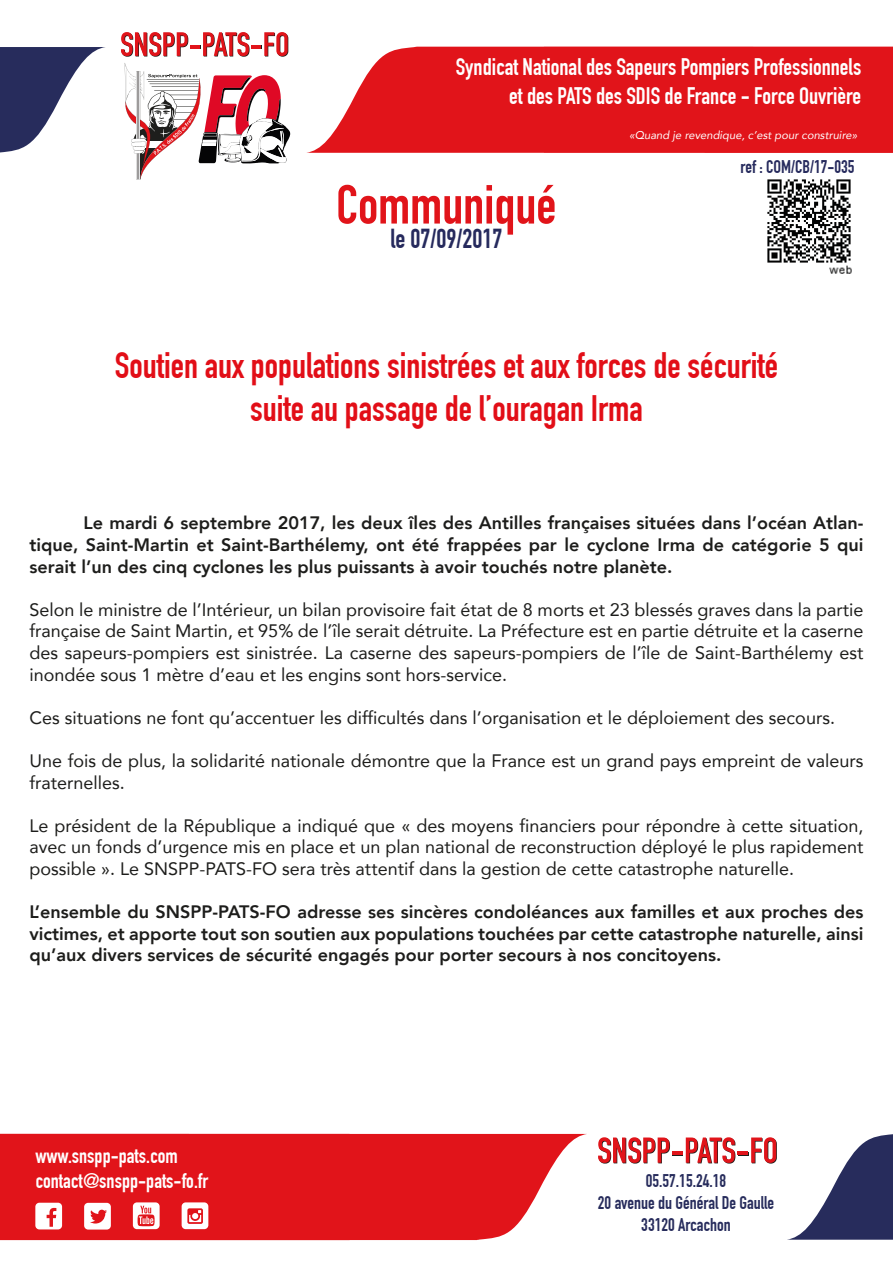
<style>
.page{position:relative;width:893px;height:1263px;background:#fff}
.page>*{position:absolute;margin:0;border:0;box-sizing:border-box;transform-origin:0 0}
.t1{font:700 36px/43.2px "DIN Condensed";color:#e20e17;text-align:center}
.t2{font:700 26.85px "DIN Condensed";color:#262a5d}
.t3{font:700 23.4px/28px "DIN Condensed";color:#fff;text-align:right}
.t4{font:700 20.85px/24.9px "DIN Condensed";color:#fff}
.t5{font:18px/21.6px "Avenir";color:#1d1d1b;text-align:justify}
.t6{font:800 18px/21.6px "Avenir";color:#1d1d1b;text-align:justify}
.t7{font:700 18px/21.6px "DIN Condensed";color:#272c5c;text-align:center}
.t8{font:700 18px "DIN Condensed";color:#262a5d}
.t9{font:italic 11.25px "Avenir";color:#fff}
</style>
<div class="page">
<img style="left:767px;top:179px;width:85px;height:95px">
<svg style="left:338px;top:185px;width:217px;height:50px"></svg>
<hr style="left:136px;top:71px;width:4px;height:109px;background:#d2d2d1">
<svg style="left:121px;top:32px;width:167px;height:25px"></svg>
<svg style="left:125px;top:63px;width:165px;height:116px"></svg>
<svg style="left:306px;top:47px;width:587px;height:106px;background:#e3272c"></svg>
<svg style="left:0;top:47px;width:105px;height:106px"></svg>
<svg style="left:598px;top:1137px;width:179px;height:26px"></svg>
<svg style="left:0;top:1134px;width:587px;height:106px;background:#e3272d"></svg>
<svg style="left:787px;top:1134px;width:106px;height:106px"></svg>
<div style="left:35px;top:1203px;width:27px;height:26px;background:#fff;border-radius:4px"></div>
<div style="left:133px;top:1202px;width:27px;height:27px;background:#fff;border-radius:4px"></div>
<div style="left:84px;top:1203px;width:27px;height:26px;background:#fff;border-radius:4px"></div>
<div style="left:182px;top:1202px;width:26px;height:27px;background:#fff;border-radius:4px"></div>
<svg style="left:47px;top:1208px;width:9px;height:19px"></svg>
<svg style="left:138px;top:1206px;width:17px;height:20px"></svg>
<svg style="left:90px;top:1210px;width:17px;height:13px"></svg>
<svg style="left:187px;top:1208px;width:16px;height:16px"></svg>
<p class="t3" style="left:456px;top:53px;width:407px">Syndicat National des Sapeurs Pompiers Professionnels et des PATS des SDIS de France - Force Ouvrière</p>
<p class="t9" style="left:629px;top:129px;width:230px">«Quand je revendique, c’est pour construire»</p>
<h2 class="t2" style="left:391px;top:223px;width:113px">le 07/09/2017</h2>
<p class="t8" style="left:740px;top:156px;width:116px">ref : COM/CB/17-035</p>
<h1 class="t1" style="left:115px;top:344px;width:665px">Soutien aux populations sinistrées et aux forces de sécurité suite au passage de l’ouragan Irma</h1>
<p class="t6" style="left:29px;top:512px;width:836px;text-indent:54px">Le mardi 6 septembre 2017, les deux îles des Antilles françaises situées dans l’océan Atlan&shy;tique, Saint-Martin et Saint-Barthélemy, ont été frappées par le cyclone Irma de catégorie 5 qui serait l’un des cinq cyclones les plus puissants à avoir touchés notre planète.</p>
<p class="t5" style="left:29px;top:598px;width:836px">Selon le ministre de l’Intérieur, un bilan provisoire fait état de 8 morts et 23 blessés graves dans la partie française de Saint Martin, et 95% de l’île serait détruite. La Préfecture est en partie détruite et la caserne des sapeurs-pompiers est sinistrée. La caserne des sapeurs-pompiers de l’île de Saint-Barthélemy est inondée sous 1 mètre d’eau et les engins sont hors-service.</p>
<p class="t5" style="left:29px;top:706px;width:807px">Ces situations ne font qu’accentuer les difficultés dans l’organisation et le déploiement des secours.</p>
<p class="t5" style="left:29px;top:749px;width:835px">Une fois de plus, la solidarité nationale démontre que la France est un grand pays empreint de valeurs fraternelles.</p>
<p class="t5" style="left:29px;top:814px;width:836px">Le président de la République a indiqué que « des moyens financiers pour répondre à cette situation, avec un fonds d’urgence mis en place et un plan national de reconstruction déployé le plus rapidement possible ». Le SNSPP-PATS-FO sera très attentif dans la gestion de cette catastrophe naturelle.</p>
<p class="t6" style="left:29px;top:901px;width:836px">L’ensemble du SNSPP-PATS-FO adresse ses sincères condoléances aux familles et aux proches des victimes, et apporte tout son soutien aux populations touchées par cette catastrophe naturelle, ainsi qu’aux divers services de sécurité engagés pour porter secours à nos concitoyens.</p>
<p class="t4" style="left:35px;top:1143px;width:174px">www.snspp-pats.com contact@snspp-pats-fo.fr</p>
<p class="t7" style="left:598px;top:1170px;width:178px">05.57.15.24.18<br>20 avenue du Général De Gaulle<br>33120 Arcachon</p>
</div>
